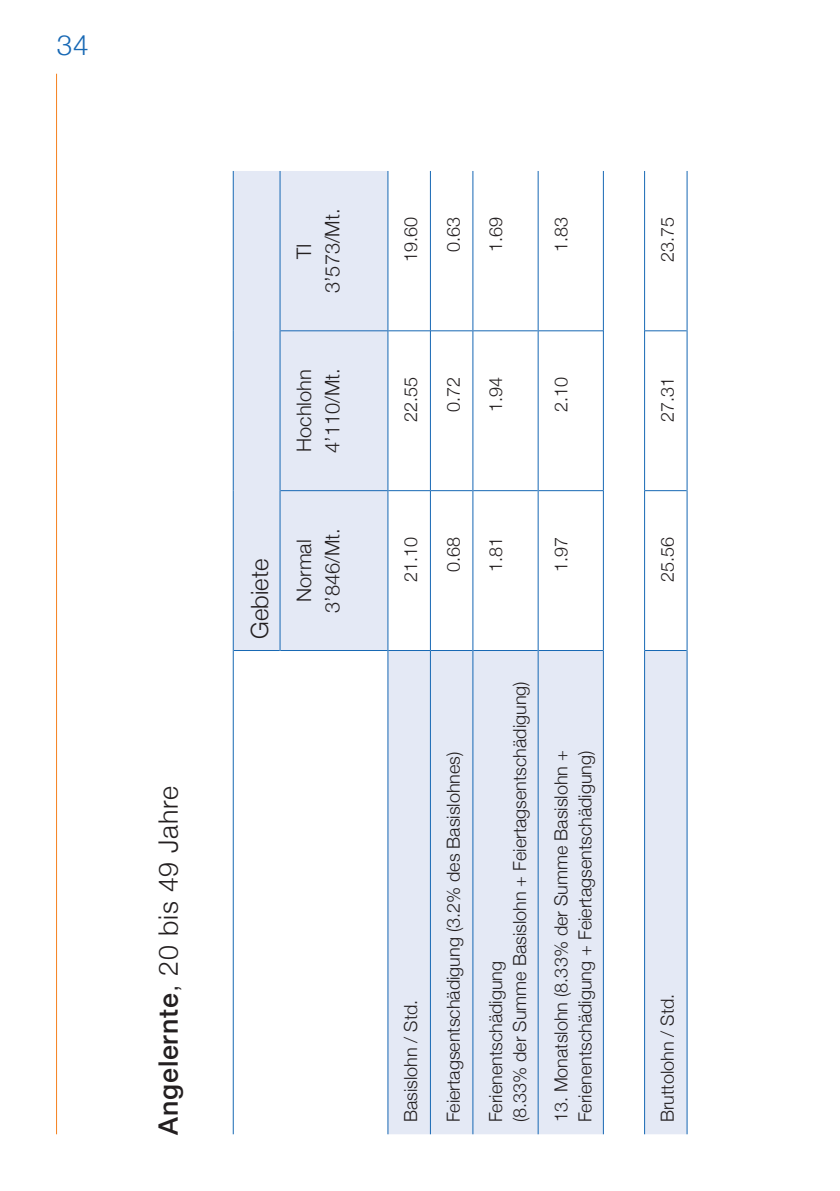
<style>
.page{position:relative;width:840px;height:1191px;background:#fff}
.page>*{position:absolute;margin:0;border:0;box-sizing:border-box;transform-origin:0 0}
.t1{font:300 28px "Helvetica Neue";color:#1768b4}
.t2{font:300 26.8px "Helvetica Neue";letter-spacing:.03em;color:#231f20}
.t3{font:300 23.8px "Helvetica Neue";color:#231f20}
.t4{font:300 20px/28px "Helvetica Neue";color:#231f20;text-align:center}
.t5{font:300 18px/24px "Helvetica Neue";color:#231f20}
.s1{font-weight:500}
</style>
<div class="page">
<hr style="left:56px;top:74px;width:1px;height:1060px;background:#f58220">
<svg style="left:234px;top:171px;width:452px;height:963px"></svg>
<hr style="left:233px;top:650px;width:1px;height:484px;background:#1768b4">
<hr style="left:233px;top:490px;width:1px;height:160px;background:#1768b4">
<hr style="left:233px;top:650px;width:46px;height:1px;background:#1768b4">
<hr style="left:233px;top:331px;width:1px;height:159px;background:#1768b4">
<hr style="left:233px;top:171px;width:1px;height:160px;background:#1768b4">
<hr style="left:279px;top:490px;width:1px;height:161px;background:#1768b4">
<hr style="left:280px;top:650px;width:107px;height:1px;background:#1768b4">
<hr style="left:279px;top:331px;width:1px;height:159px;background:#1768b4">
<hr style="left:279px;top:171px;width:1px;height:160px;background:#1768b4">
<hr style="left:280px;top:330px;width:107px;height:1px;background:#1768b4">
<hr style="left:280px;top:490px;width:107px;height:1px;background:#1768b4">
<hr style="left:387px;top:650px;width:1px;height:484px;background:#1768b4">
<hr style="left:387px;top:490px;width:1px;height:160px;background:#1768b4">
<hr style="left:387px;top:331px;width:1px;height:159px;background:#1768b4">
<hr style="left:388px;top:490px;width:41px;height:1px;background:#1768b4">
<hr style="left:387px;top:171px;width:1px;height:160px;background:#1768b4">
<hr style="left:430px;top:490px;width:42px;height:1px;background:#1768b4">
<hr style="left:472px;top:650px;width:1px;height:484px;background:#1768b4">
<hr style="left:472px;top:490px;width:1px;height:160px;background:#1768b4">
<hr style="left:472px;top:331px;width:1px;height:159px;background:#1768b4">
<hr style="left:473px;top:490px;width:64px;height:1px;background:#1768b4">
<hr style="left:472px;top:171px;width:1px;height:160px;background:#1768b4">
<hr style="left:538px;top:490px;width:64px;height:1px;background:#1768b4">
<hr style="left:602px;top:650px;width:1px;height:484px;background:#1768b4">
<hr style="left:602px;top:490px;width:1px;height:160px;background:#1768b4">
<hr style="left:602px;top:331px;width:1px;height:159px;background:#1768b4">
<hr style="left:602px;top:171px;width:1px;height:160px;background:#1768b4">
<hr style="left:644px;top:490px;width:42px;height:1px;background:#1768b4">
<hr style="left:388px;top:650px;width:41px;height:1px;background:#1768b4">
<hr style="left:388px;top:330px;width:41px;height:1px;background:#1768b4">
<hr style="left:429px;top:650px;width:1px;height:484px;background:#1768b4">
<hr style="left:429px;top:490px;width:1px;height:160px;background:#1768b4">
<hr style="left:430px;top:650px;width:42px;height:1px;background:#1768b4">
<hr style="left:429px;top:331px;width:1px;height:159px;background:#1768b4">
<hr style="left:429px;top:171px;width:1px;height:160px;background:#1768b4">
<hr style="left:430px;top:330px;width:42px;height:1px;background:#1768b4">
<hr style="left:473px;top:650px;width:64px;height:1px;background:#1768b4">
<hr style="left:473px;top:330px;width:64px;height:1px;background:#1768b4">
<hr style="left:537px;top:650px;width:1px;height:484px;background:#1768b4">
<hr style="left:537px;top:490px;width:1px;height:160px;background:#1768b4">
<hr style="left:538px;top:650px;width:64px;height:1px;background:#1768b4">
<hr style="left:537px;top:331px;width:1px;height:159px;background:#1768b4">
<hr style="left:537px;top:171px;width:1px;height:160px;background:#1768b4">
<hr style="left:538px;top:330px;width:64px;height:1px;background:#1768b4">
<hr style="left:643px;top:650px;width:1px;height:484px;background:#1768b4">
<hr style="left:643px;top:490px;width:1px;height:160px;background:#1768b4">
<hr style="left:644px;top:650px;width:42px;height:1px;background:#1768b4">
<hr style="left:643px;top:331px;width:1px;height:159px;background:#1768b4">
<hr style="left:643px;top:171px;width:1px;height:160px;background:#1768b4">
<hr style="left:644px;top:330px;width:42px;height:1px;background:#1768b4">
<hr style="left:686px;top:650px;width:1px;height:484px;background:#1768b4">
<hr style="left:686px;top:490px;width:1px;height:160px;background:#1768b4">
<hr style="left:686px;top:331px;width:1px;height:159px;background:#1768b4">
<hr style="left:686px;top:171px;width:1px;height:160px;background:#1768b4">
<h1 class="t1" style="left:57px;top:23px;width:33px">34</h1>
<h2 class="t2" style="left:147px;top:1134px;width:350px;rotate:-90deg"><span class="s1">Angelernte</span>, 20 bis 49 Jahre</h2>
<p class="t4" style="left:288px;top:293px;width:86px;rotate:-90deg">TI<br>3’573/Mt.</p>
<p class="t4" style="left:288px;top:453px;width:86px;text-align:left;rotate:-90deg">Hochlohn<br>4’110/Mt.</p>
<h3 class="t3" style="left:240px;top:638px;width:81px;rotate:-90deg">Gebiete</h3>
<p class="t4" style="left:288px;top:613px;width:86px;rotate:-90deg">Normal<br>3’846/Mt.</p>
<p class="t5" style="left:397px;top:262px;width:47px;rotate:-90deg">19.60</p>
<p class="t5" style="left:440px;top:252px;width:37px;rotate:-90deg">0.63</p>
<p class="t5" style="left:482px;top:252px;width:37px;rotate:-90deg">1.69</p>
<p class="t5" style="left:547px;top:252px;width:37px;rotate:-90deg">1.83</p>
<p class="t5" style="left:397px;top:422px;width:47px;rotate:-90deg">22.55</p>
<p class="t5" style="left:440px;top:412px;width:37px;rotate:-90deg">0.72</p>
<p class="t5" style="left:482px;top:412px;width:37px;rotate:-90deg">1.94</p>
<p class="t5" style="left:547px;top:412px;width:37px;rotate:-90deg">2.10</p>
<p class="t5" style="left:397px;top:581px;width:47px;rotate:-90deg">21.10</p>
<p class="t5" style="left:440px;top:571px;width:37px;rotate:-90deg">0.68</p>
<p class="t5" style="left:482px;top:571px;width:37px;rotate:-90deg">1.81</p>
<p class="t5" style="left:547px;top:571px;width:37px;rotate:-90deg">1.97</p>
<p class="t5" style="left:397px;top:1122px;width:124px;rotate:-90deg">Basislohn / Std.</p>
<p class="t5" style="left:440px;top:1122px;width:372px;rotate:-90deg">Feiertagsentschädigung (3.2% des Basislohnes)</p>
<p class="t5" style="left:482px;top:1122px;width:442px;rotate:-90deg">Ferienentschädigung<br>(8.33% der Summe Basislohn + Feiertagsentschädigung)</p>
<p class="t5" style="left:547px;top:1122px;width:374px;rotate:-90deg">13. Monatslohn (8.33% der Summe Basislohn +<br>Ferienentschädigung + Feiertagsentschädigung)</p>
<p class="t5" style="left:653px;top:262px;width:47px;rotate:-90deg">23.75</p>
<p class="t5" style="left:653px;top:422px;width:47px;rotate:-90deg">27.31</p>
<p class="t5" style="left:653px;top:581px;width:47px;rotate:-90deg">25.56</p>
<p class="t5" style="left:653px;top:1122px;width:130px;rotate:-90deg">Bruttolohn / Std.</p>
</div>
